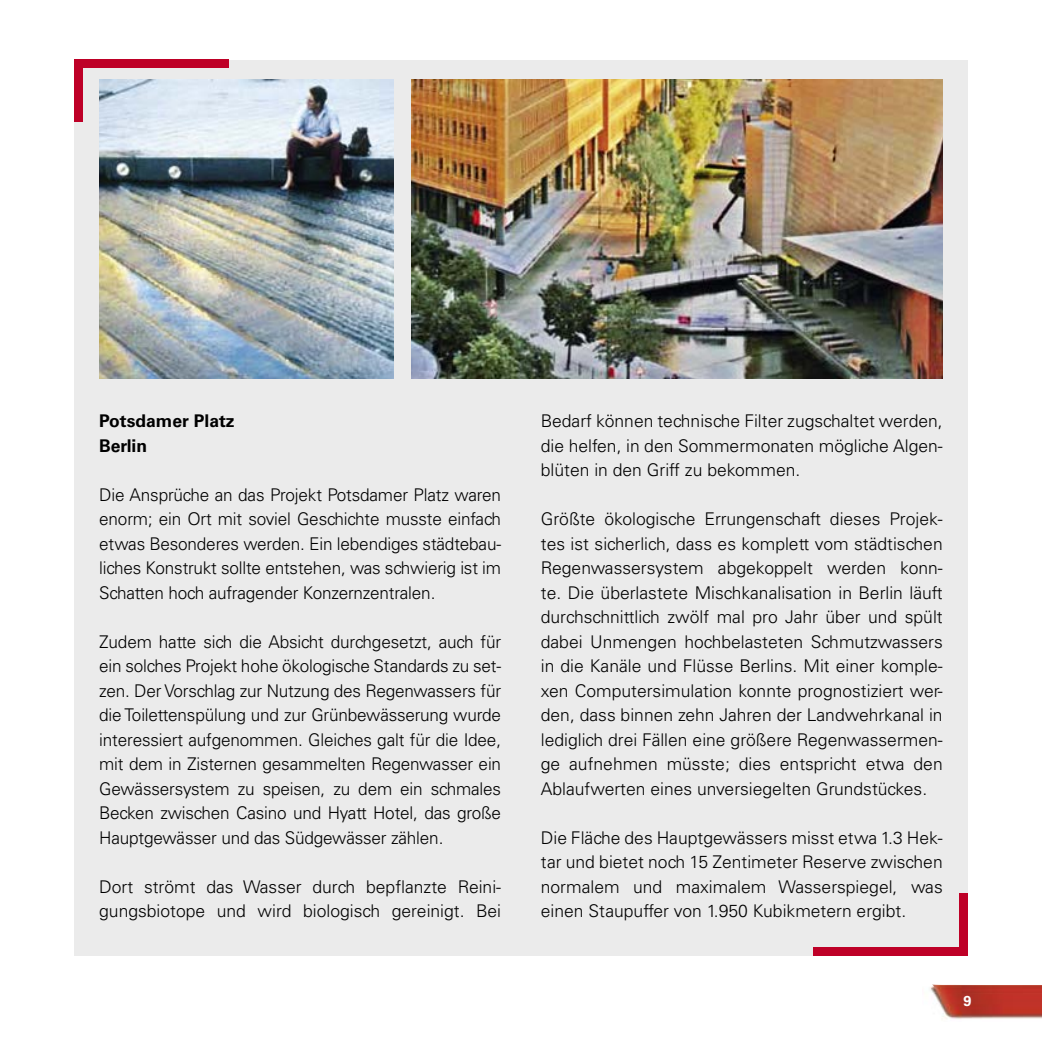
<style>
.page{position:relative;width:1042px;height:1042px;background:#fff}
.page>*{position:absolute;margin:0;border:0;box-sizing:border-box;transform-origin:0 0}
.t1{font:300 17.5px/24.5px "Univers LT";color:#000;text-align:justify}
.t2{font:700 17.5px/24.5px "Univers LT";color:#000}
.t3{font:700 14.35px "Univers LT";color:#fff}
</style>
<div class="page">
<div style="left:74px;top:60px;width:893px;height:895px;background:#ebebeb"></div>
<div style="left:959px;top:893px;width:8px;height:62px;background:#be0027"></div>
<div style="left:813px;top:946px;width:154px;height:9px;background:#be0027"></div>
<img style="left:99px;top:79px;width:295px;height:299px">
<div style="left:74px;top:60px;width:9px;height:62px;background:#be0027"></div>
<div style="left:74px;top:60px;width:155px;height:8px;background:#be0027"></div>
<img style="left:412px;top:79px;width:531px;height:299px">
<img style="left:930px;top:984px;width:112px;height:35px">
<p class="t2" style="left:99px;top:409px;width:137px">Potsdamer Platz<br>Berlin</p>
<p class="t1" style="left:99px;top:482px;width:403px">Die Ansprüche an das Projekt Potsdamer Platz waren enorm; ein Ort mit soviel Geschichte musste einfach etwas Besonderes werden. Ein lebendiges städtebau&shy;liches Konstrukt sollte entstehen, was schwierig ist im Schatten hoch aufragender Konzernzentralen.</p>
<p class="t1" style="left:99px;top:629px;width:403px">Zudem hatte sich die Absicht durchgesetzt, auch für ein solches Projekt hohe ökologische Standards zu set&shy;zen. Der Vorschlag zur Nutzung des Regenwassers für die Toilettenspülung und zur Grünbewässerung wurde interessiert aufgenommen. Gleiches galt für die Idee, mit dem in Zisternen gesammelten Regenwasser ein Gewässersystem zu speisen, zu dem ein schmales Becken zwischen Casino und Hyatt Hotel, das große Hauptgewässer und das Südgewässer zählen.</p>
<p class="t1" style="left:99px;top:874px;width:403px">Dort strömt das Wasser durch bepflanzte Reini&shy;gungsbiotope und wird biologisch gereinigt. Bei</p>
<p class="t1" style="left:541px;top:409px;width:403px">Bedarf können technische Filter zugschaltet werden, die helfen, in den Sommermonaten mögliche Algen&shy;blüten in den Griff zu bekommen.</p>
<p class="t1" style="left:541px;top:507px;width:403px">Größte ökologische Errungenschaft dieses Projek&shy;tes ist sicherlich, dass es komplett vom städtischen Regenwassersystem abgekoppelt werden konn&shy;te. Die überlastete Mischkanalisation in Berlin läuft durchschnittlich zwölf mal pro Jahr über und spült dabei Unmengen hochbelasteten Schmutzwassers in die Kanäle und Flüsse Berlins. Mit einer komple&shy;xen Computersimulation konnte prognostiziert wer&shy;den, dass binnen zehn Jahren der Landwehrkanal in lediglich drei Fällen eine größere Regenwassermen&shy;ge aufnehmen müsste; dies entspricht etwa den Ablaufwerten eines unversiegelten Grundstückes.</p>
<p class="t1" style="left:541px;top:825px;width:403px">Die Fläche des Hauptgewässers misst etwa 1.3 Hek&shy;tar und bietet noch 15 Zentimeter Reserve zwischen normalem und maximalem Wasserspiegel, was einen Staupuffer von 1.950 Kubikmetern ergibt.</p>
<p class="t3" style="left:963px;top:992px;width:10px">9</p>
</div>
